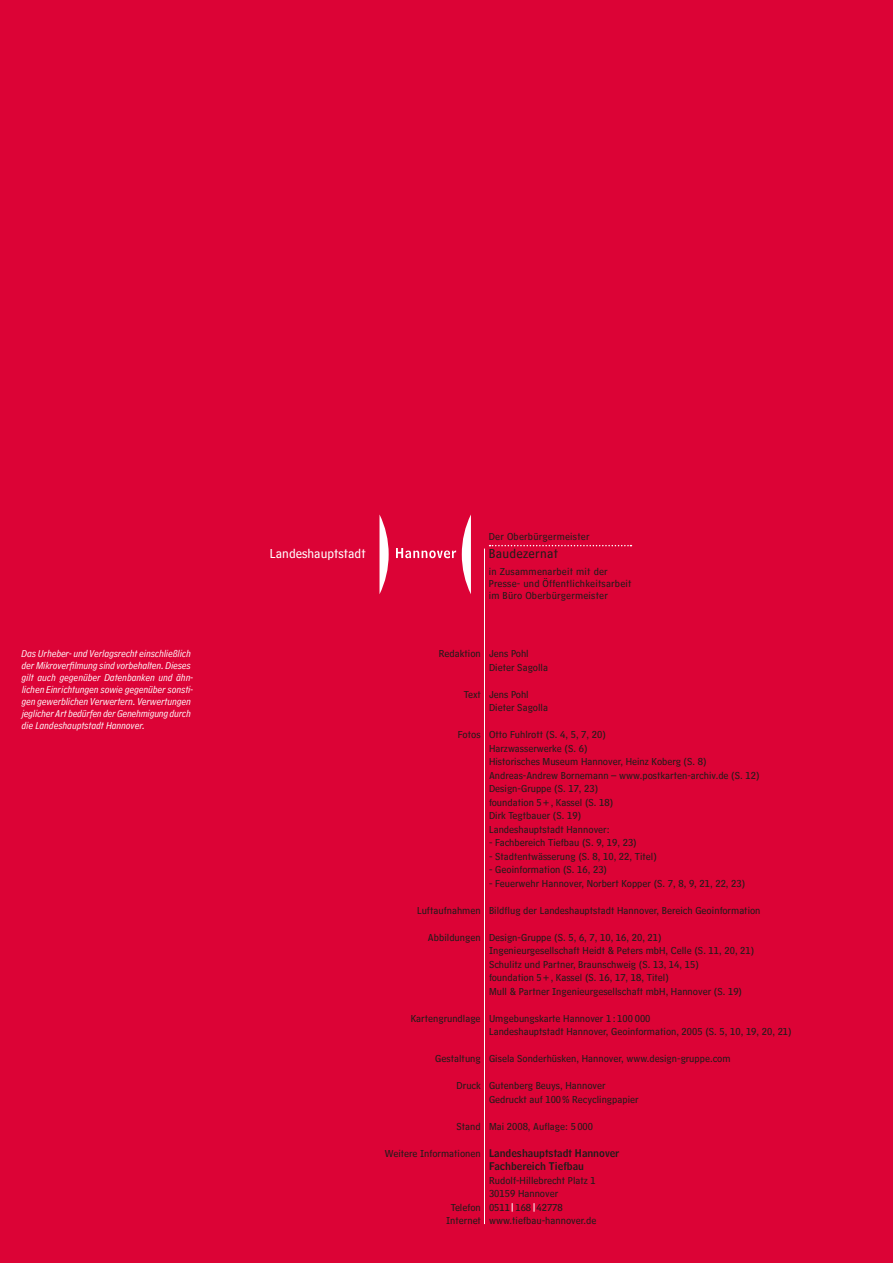
<style>
.page{position:relative;width:893px;height:1263px;background:#dc0336}
.page>*{position:absolute;margin:0;border:0;box-sizing:border-box;transform-origin:0 0}
.t1{font:13.5px "HM Text";color:#fff}
.t2{font:13.5px "HM Text";letter-spacing:.02em;color:#201c1a}
.t3{font:10.5px/13.5px "HM Text";color:#201c1a}
.t4{font:italic 10.5px/12px "HM Comment";color:#fff}
.t5{font:10.5px/12px "HM Text";letter-spacing:.02em;color:#201c1a}
.t6{font:10.5px/13.5px "HM Headline";color:#201c1a}
</style>
<div class="page">
<svg style="left:462px;top:514px;width:9px;height:80px"></svg>
<svg style="left:379px;top:514px;width:10px;height:80px"></svg>
<svg style="left:396px;top:548px;width:60px;height:10px"></svg>
<svg style="left:490px;top:545px;width:141px;height:1px"></svg>
<hr style="left:484px;top:549px;width:1px;height:675px;background:#fff">
<p class="t4" style="left:21px;top:646px;width:173px">Das Urheber- und Verlagsrecht einschließlich der Mikroverfilmung sind vorbehalten. Dieses gilt auch gegenüber Datenbanken und ähn&shy;lichen Einrichtungen sowie gegenüber sonsti&shy;gen gewerblichen Verwertern. Verwertungen jeglicher Art bedürfen der Genehmigung durch die Landeshauptstadt Hannover.</p>
<p class="t1" style="left:270px;top:541px;width:97px">Landeshauptstadt</p>
<p class="t5" style="left:489px;top:529px;width:102px">Der Oberbürgermeister</p>
<p class="t2" style="left:489px;top:541px;width:71px">Baudezernat</p>
<p class="t5" style="left:489px;top:563px;width:144px">in Zusammenarbeit mit der<br>Presse- und Öffentlichkeitsarbeit im Büro Oberbürgermeister</p>
<p class="t3" style="left:439px;top:645px;width:43px">Redaktion</p>
<p class="t3" style="left:464px;top:685px;width:19px">Text</p>
<p class="t3" style="left:458px;top:726px;width:24px">Fotos</p>
<p class="t3" style="left:417px;top:901px;width:65px">Luftaufnahmen</p>
<p class="t3" style="left:428px;top:928px;width:54px">Abbildungen</p>
<p class="t3" style="left:411px;top:1009px;width:71px">Kartengrundlage</p>
<p class="t3" style="left:435px;top:1050px;width:47px">Gestaltung</p>
<p class="t3" style="left:457px;top:1077px;width:26px">Druck</p>
<p class="t3" style="left:456px;top:1117px;width:26px">Stand</p>
<p class="t3" style="left:385px;top:1144px;width:98px">Weitere Informationen</p>
<p class="t3" style="left:446px;top:1198px;width:36px;text-align:center">Telefon<br>Internet</p>
<p class="t3" style="left:489px;top:645px;width:60px">Jens Pohl<br>Dieter Sagolla</p>
<p class="t3" style="left:489px;top:685px;width:60px">Jens Pohl<br>Dieter Sagolla</p>
<p class="t3" style="left:489px;top:726px;width:272px">Otto Fuhlrott (S. 4, 5, 7, 20)<br>Harzwasserwerke (S. 6)<br>Historisches Museum Hannover, Heinz Koberg (S. 8)<br>Andreas-Andrew Bornemann – www.postkarten-archiv.de (S. 12)<br>Design-Gruppe (S. 17, 23)<br>foundation 5+, Kassel (S. 18)<br>Dirk Tegtbauer (S. 19)<br>Landeshauptstadt Hannover:</p>
<p class="t3" style="left:489px;top:834px;width:149px">- Fachbereich Tiefbau (S. 9, 19, 23)</p>
<p class="t3" style="left:489px;top:847px;width:169px">- Stadtentwässerung (S. 8, 10, 22 , Titel)</p>
<p class="t3" style="left:489px;top:861px;width:120px">- Geoinformation (S. 16, 23)</p>
<p class="t3" style="left:489px;top:874px;width:258px">- Feuerwehr Hannover, Norbert Kopper (S. 7, 8, 9, 21, 22, 23)</p>
<p class="t3" style="left:489px;top:901px;width:273px">Bildflug der Landeshauptstadt Hannover, Bereich Geoinformation</p>
<p class="t3" style="left:489px;top:928px;width:267px">Design-Gruppe (S. 5, 6, 7, 10, 16, 20, 21)<br>Ingenieurgesellschaft Heidt &amp; Peters mbH, Celle (S. 11, 20, 21)<br>Schulitz und Partner, Braunschweig (S. 13, 14, 15)<br>foundation 5+, Kassel (S. 16, 17, 18, Titel)<br>Mull &amp; Partner Ingenieurgesellschaft mbH, Hannover (S. 19)</p>
<p class="t3" style="left:489px;top:1009px;width:304px">Umgebungskarte Hannover 1 : 100 000<br>Landeshauptstadt Hannover, Geoinformation, 2005 (S. 5, 10, 19, 20, 21)</p>
<p class="t3" style="left:489px;top:1050px;width:243px">Gisela Sonderhüsken, Hannover, www.design-gruppe.com</p>
<p class="t3" style="left:489px;top:1077px;width:151px">Gutenberg Beuys, Hannover<br>Gedruckt auf 100% Recyclingpapier</p>
<p class="t3" style="left:489px;top:1117px;width:106px">Mai 2008, Auflage: 5 000</p>
<p class="t6" style="left:489px;top:1144px;width:132px">Landeshauptstadt Hannover<br>Fachbereich Tiefbau</p>
<p class="t3" style="left:489px;top:1171px;width:109px">Rudolf-Hillebrecht Platz 1<br>30159 Hannover<br>0511 168 42778 www.tiefbau-hannover.de</p>
</div>
